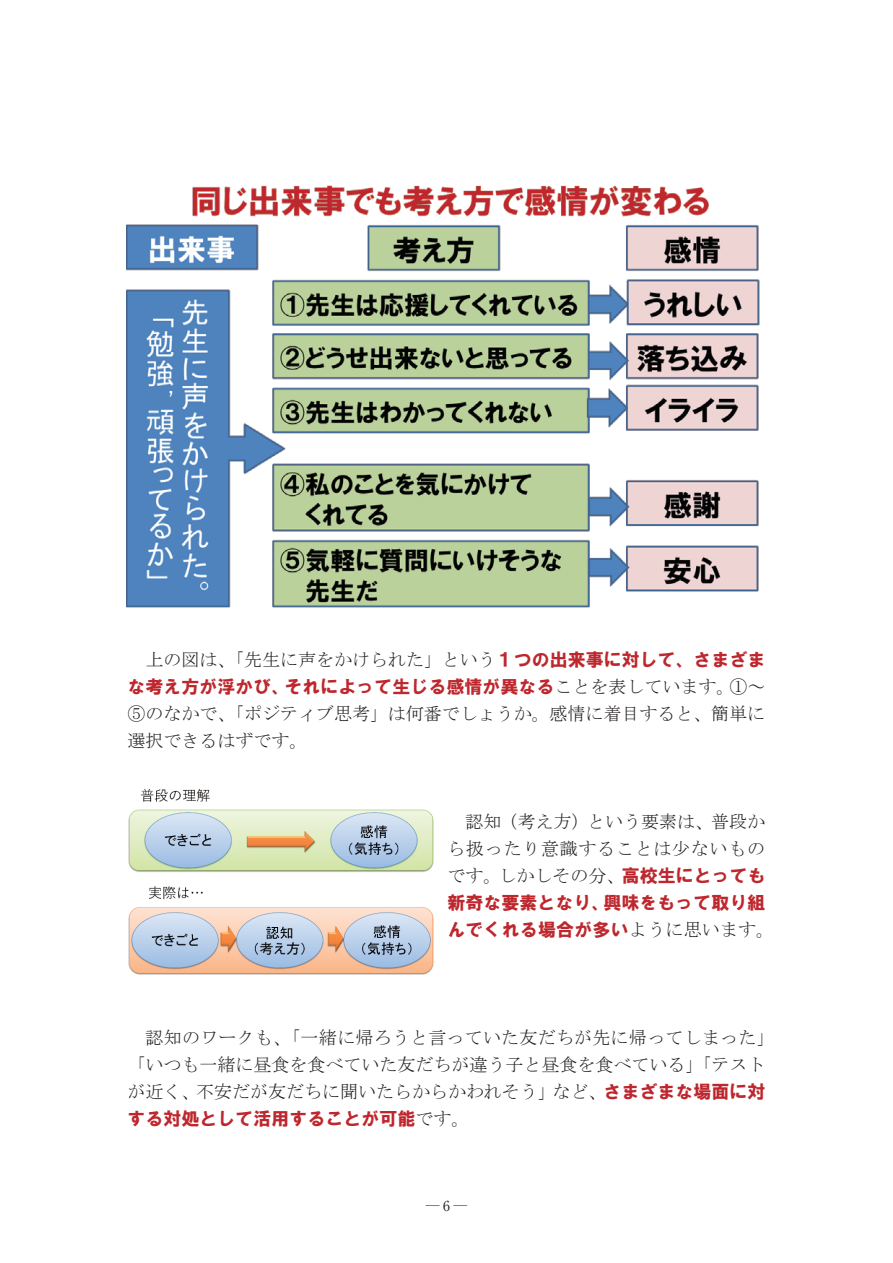
<style>
.page{position:relative;width:893px;height:1263px;background:#fff}
.page>*{position:absolute;margin:0;border:0;box-sizing:border-box;transform-origin:0 0}
.t1{font:18px/27px "MS Mincho";color:#231f20}
.t2{font:18px/27px "HG Soei Kakugothic UB";color:#bd272d}
.t3{font:13.8px "Ryumin Pr 6 N";color:#231f20}
.s1{font-family:"HG Soei Kakugothic UB";color:#bd272d}
.s2{font-family:"MS Mincho";color:#231f20}
</style>
<div class="page">
<img style="left:126px;top:185px;width:634px;height:423px">
<img style="left:128px;top:788px;width:306px;height:186px">
<p class="t1" style="left:145px;top:646px;width:621px">上の図は、「先生に声をかけられた」という<span class="s1">１つの出来事に対して、さまざま</span></p>
<p class="t2" style="left:127px;top:673px;width:639px">な考え方が浮かび、それによって生じる感情が異なる<span class="s2">ことを表しています。①～</span></p>
<p class="t1" style="left:127px;top:700px;width:639px">⑤のなかで、「ポジティブ思考」は何番でしょうか。感情に着目すると、簡単に選択できるはずです。</p>
<p class="t1" style="left:447px;top:808px;width:320px;text-align:justify;text-indent:18px">認知（考え方）という要素は、普段から扱ったり意識することは少ないものです。しかしその分、<span class="s1">高校生にとっても</span></p>
<p class="t2" style="left:447px;top:889px;width:328px">新奇な要素となり、興味をもって取り組んでくれる場合が多い<span class="s2">ように思います。</span></p>
<p class="t1" style="left:127px;top:1024px;width:649px;text-indent:18px">認知のワークも、「一緒に帰ろうと言っていた友だちが先に帰ってしまった」「いつも一緒に昼食を食べていた友だちが違う子と昼食を食べている」「テストが近く、不安だが友だちに聞いたらからかわれそう」など、<span class="s1">さまざまな場面に対</span></p>
<p class="t2" style="left:127px;top:1105px;width:343px">する対処として活用することが可能<span class="s2">です。</span></p>
<p class="t3" style="left:426px;top:1195px;width:43px">─6─</p>
</div>
